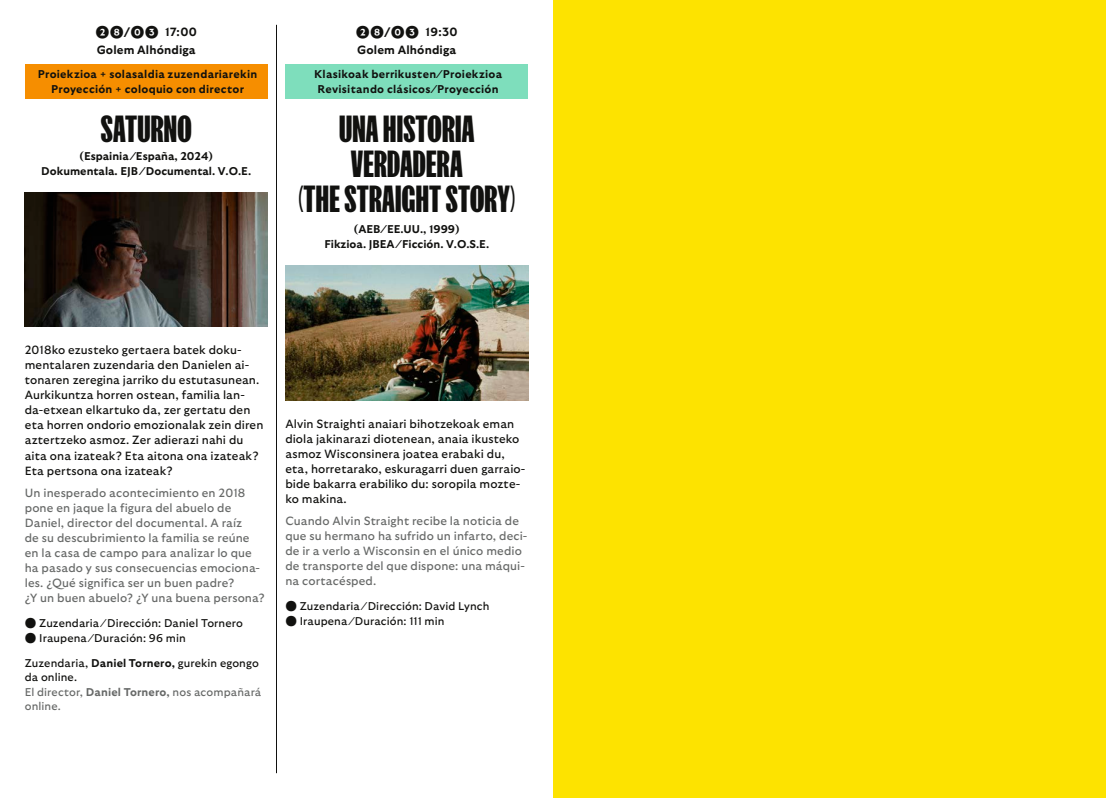
<style>
.page{position:relative;width:1106px;height:798px;background:#fff}
.page>*{position:absolute;margin:0;border:0;box-sizing:border-box;transform-origin:0 0}
.t1{font:700 35px/35px "FK Screamer";letter-spacing:.005em;color:#11110f;text-align:center}
.t2{font:700 13.75px "GT Ultra";letter-spacing:.02em;color:#11110f}
.t3{font:11.88px/15px "GT Ultra";letter-spacing:.01em;color:#11110f}
.t4{font:11.88px/15px "GT Ultra";letter-spacing:.01em;color:#676968}
.t5{font:700 11.88px "GT Ultra";letter-spacing:.01em;color:#11110f}
.t6{font:11.25px/14.4px "GT Ultra";letter-spacing:.01em;color:#11110f}
.t7{font:700 11.25px/15px "GT Ultra";letter-spacing:.02em;color:#11110f;text-align:center}
.t8{font:700 11.25px/15px "GT Ultra";color:#11110f;text-align:center}
.s1{font-size:11.88px}
.s2{font-weight:700}
.s3{color:#676968}
.s4{font-weight:700;color:#676968}
</style>
<div class="page">
<div style="left:25px;top:65px;width:243px;height:34px;background:#f68e00"></div>
<div style="left:285px;top:65px;width:243px;height:34px;background:#7edebc"></div>
<img style="left:25px;top:192px;width:243px;height:135px">
<img style="left:285px;top:265px;width:243px;height:135px">
<hr style="left:276px;top:25px;width:1px;height:747px;background:#11110f">
<div style="left:553px;top:0;width:553px;height:797px;background:#fde300"></div>
<p class="t2" style="left:95px;top:24px;width:103px">❷❽∕⓿❸ <span class="s1">17:00</span></p>
<p class="t5" style="left:97px;top:43px;width:100px">Golem Alhóndiga</p>
<p class="t7" style="left:38px;top:67px;width:221px">Proiekzioa + solasaldia zuzendariarekin<br>Proyección + coloquio con director</p>
<h1 class="t1" style="left:101px;top:110px;width:92px">SATURNO</h1>
<p class="t8" style="left:41px;top:148px;width:211px">(Espainia ⁄España, 2024)<br>Dokumentala. EJB ⁄Documental. V.O.E.</p>
<p class="t2" style="left:356px;top:24px;width:103px">❷❽∕⓿❸ <span class="s1">19:30</span></p>
<p class="t5" style="left:357px;top:43px;width:100px">Golem Alhóndiga</p>
<p class="t7" style="left:314px;top:67px;width:189px">Klasikoak berrikusten ⁄Proiekzioa<br>Revisitando clásicos ⁄Proyección</p>
<h1 class="t1" style="left:298px;top:110px;width:218px">UNA HISTORIA<br>VERDADERA<br>(THE STRAIGHT STORY)</h1>
<p class="t8" style="left:324px;top:221px;width:166px">(AEB ⁄EE.UU., 1999)<br>Fikzioa. JBEA ⁄Ficción. V.O.S.E.</p>
<p class="t3" style="left:25px;top:343px;width:240px">2018ko ezusteko gertaera batek doku&shy;mentalaren zuzendaria den Danielen ai&shy;tonaren zeregina jarriko du estutasunean.<br>Aurkikuntza horren ostean, familia lan&shy;da-etxean elkartuko da, zer gertatu den eta horren ondorio emozionalak zein diren aztertzeko asmoz. Zer adierazi nahi du aita ona izateak? Eta aitona ona izateak?<br>Eta pertsona ona izateak?</p>
<p class="t4" style="left:25px;top:485px;width:241px">Un inesperado acontecimiento en 2018 pone en jaque la figura del abuelo de Daniel, director del documental. A raíz<br>de su descubrimiento la familia se reúne en la casa de campo para analizar lo que ha pasado y sus consecuencias emociona&shy;les. ¿Qué significa ser un buen padre?<br>¿Y un buen abuelo? ¿Y una buena persona?</p>
<p class="t6" style="left:25px;top:615px;width:219px">● Zuzendaria ⁄ Dirección: Daniel Tornero</p>
<p class="t6" style="left:25px;top:630px;width:162px">● Iraupena ⁄ Duración: 96 min</p>
<p class="t6" style="left:25px;top:655px;width:238px">Zuzendaria, <span class="s2">Daniel Tornero,</span> gurekin egongo da online.<br><span class="s3">El director,</span> <span class="s4">Daniel Tornero,</span> <span class="s3">nos acompañará online.</span></p>
<p class="t3" style="left:285px;top:416px;width:242px">Alvin Straighti anaiari bihotzekoak eman diola jakinarazi diotenean, anaia ikusteko asmoz Wisconsinera joatea erabaki du, eta, horretarako, eskuragarri duen garraio&shy;bide bakarra erabiliko du: soropila mozte&shy;ko makina.</p>
<p class="t4" style="left:285px;top:513px;width:244px">Cuando Alvin Straight recibe la noticia de que su hermano ha sufrido un infarto, deci&shy;de ir a verlo a Wisconsin en el único medio de transporte del que dispone: una máqui&shy;na cortacésped.</p>
<p class="t6" style="left:285px;top:598px;width:206px">● Zuzendaria ⁄ Dirección: David Lynch</p>
<p class="t6" style="left:285px;top:613px;width:161px">● Iraupena ⁄ Duración: 111 min</p>
</div>
